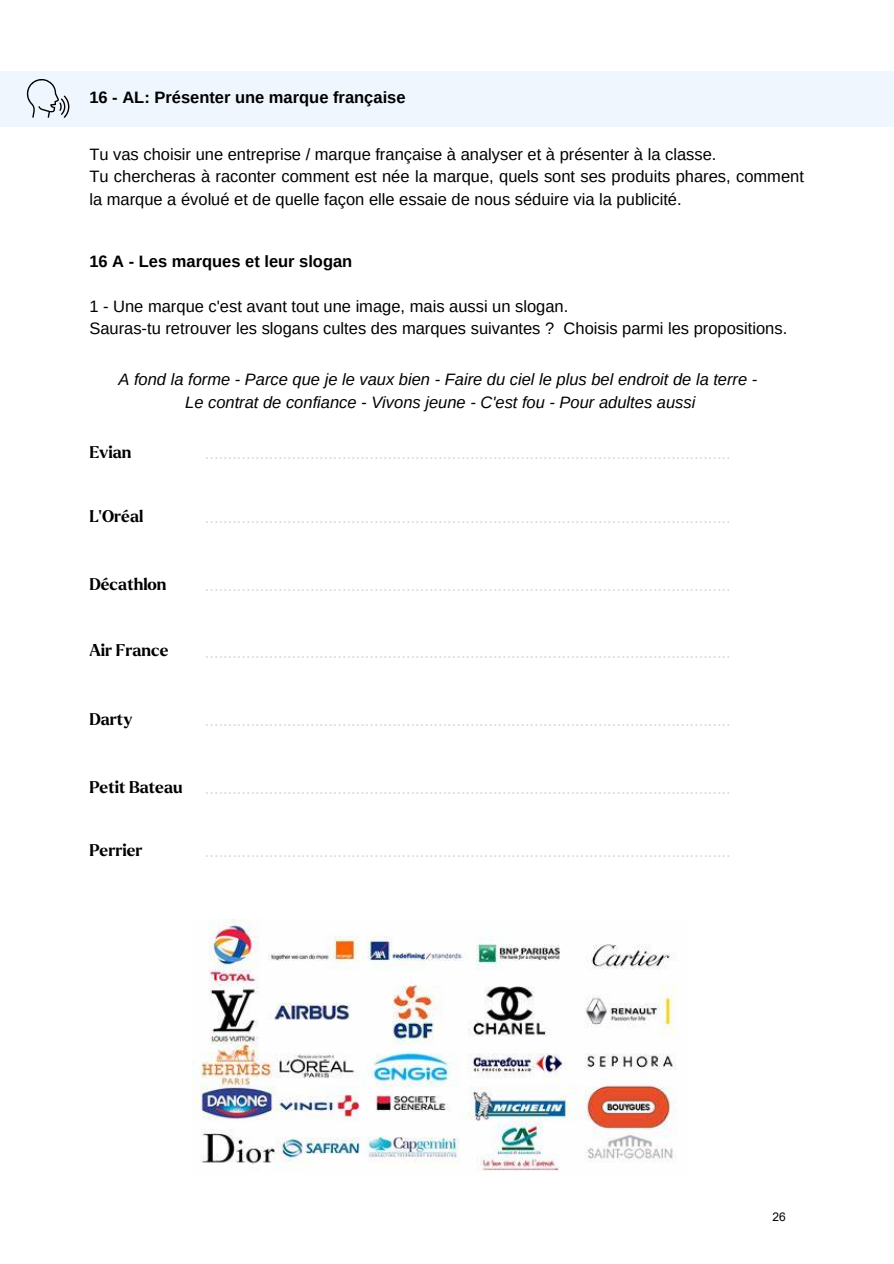
<style>
.page{position:relative;width:894px;height:1264px;background:#fff}
.page>*{position:absolute;margin:0;border:0;box-sizing:border-box;transform-origin:0 0}
.t1{font:16.5px "Arimo";color:#d9d9d9}
.t2{font:16.5px/22.5px "Arimo";color:#000}
.t3{font:italic 16.5px "Arimo";color:#000}
.t4{font:700 16.5px "Arimo";color:#000}
.t5{font:700 16.5px "Larken";color:#000}
.t6{font:12px "Arial";color:#000}
</style>
<div class="page">
<div style="left:0;top:71px;width:893px;height:55px;background:#eff6fd"></div>
<svg style="left:26px;top:79px;width:43px;height:39px"></svg>
<img style="left:195px;top:919px;width:482px;height:252px">
<h1 class="t4" style="left:89px;top:88px;width:317px">16 - AL: Présenter une marque française</h1>
<p class="t2" style="left:89px;top:143px;width:628px">Tu vas choisir une entreprise / marque française à analyser et à présenter à la classe.</p>
<p class="t2" style="left:89px;top:165px;width:716px">Tu chercheras à raconter comment est née la marque, quels sont ses produits phares, comment la marque a évolué et de quelle façon elle essaie de nous séduire via la publicité.</p>
<h1 class="t4" style="left:89px;top:251px;width:264px">16 A - Les marques et leur slogan</h1>
<p class="t2" style="left:89px;top:294px;width:480px">1 - Une marque c'est avant tout une image, mais aussi un slogan.</p>
<p class="t2" style="left:89px;top:317px;width:699px">Sauras-tu retrouver les slogans cultes des marques suivantes ? Choisis parmi les propositions.</p>
<p class="t3" style="left:118px;top:370px;width:640px">A fond la forme - Parce que je le vaux bien - Faire du ciel le plus bel endroit de la terre -</p>
<p class="t3" style="left:185px;top:393px;width:511px">Le contrat de confiance - Vivons jeune - C'est fou - Pour adultes aussi</p>
<p class="t5" style="left:89px;top:444px;width:44px">Evian</p>
<h1 class="t5" style="left:89px;top:508px;width:55px">L'Oréal</h1>
<p class="t5" style="left:89px;top:575px;width:79px">Décathlon</p>
<h1 class="t5" style="left:89px;top:642px;width:81px">Air France</h1>
<p class="t5" style="left:89px;top:711px;width:44px">Darty</p>
<h1 class="t5" style="left:89px;top:778px;width:95px">Petit Bateau</h1>
<p class="t5" style="left:89px;top:841px;width:55px">Perrier</p>
<h1 class="t1" style="left:205px;top:444px;width:527px">...................................................................................................................</h1>
<p class="t1" style="left:205px;top:508px;width:527px">...................................................................................................................</p>
<h1 class="t1" style="left:205px;top:575px;width:527px">...................................................................................................................</h1>
<h1 class="t1" style="left:205px;top:642px;width:527px">...................................................................................................................</h1>
<p class="t1" style="left:205px;top:711px;width:527px">...................................................................................................................</p>
<p class="t1" style="left:205px;top:778px;width:527px">...................................................................................................................</p>
<h1 class="t1" style="left:205px;top:841px;width:527px">...................................................................................................................</h1>
<p class="t6" style="left:772px;top:1208px;width:15px">26</p>
</div>
